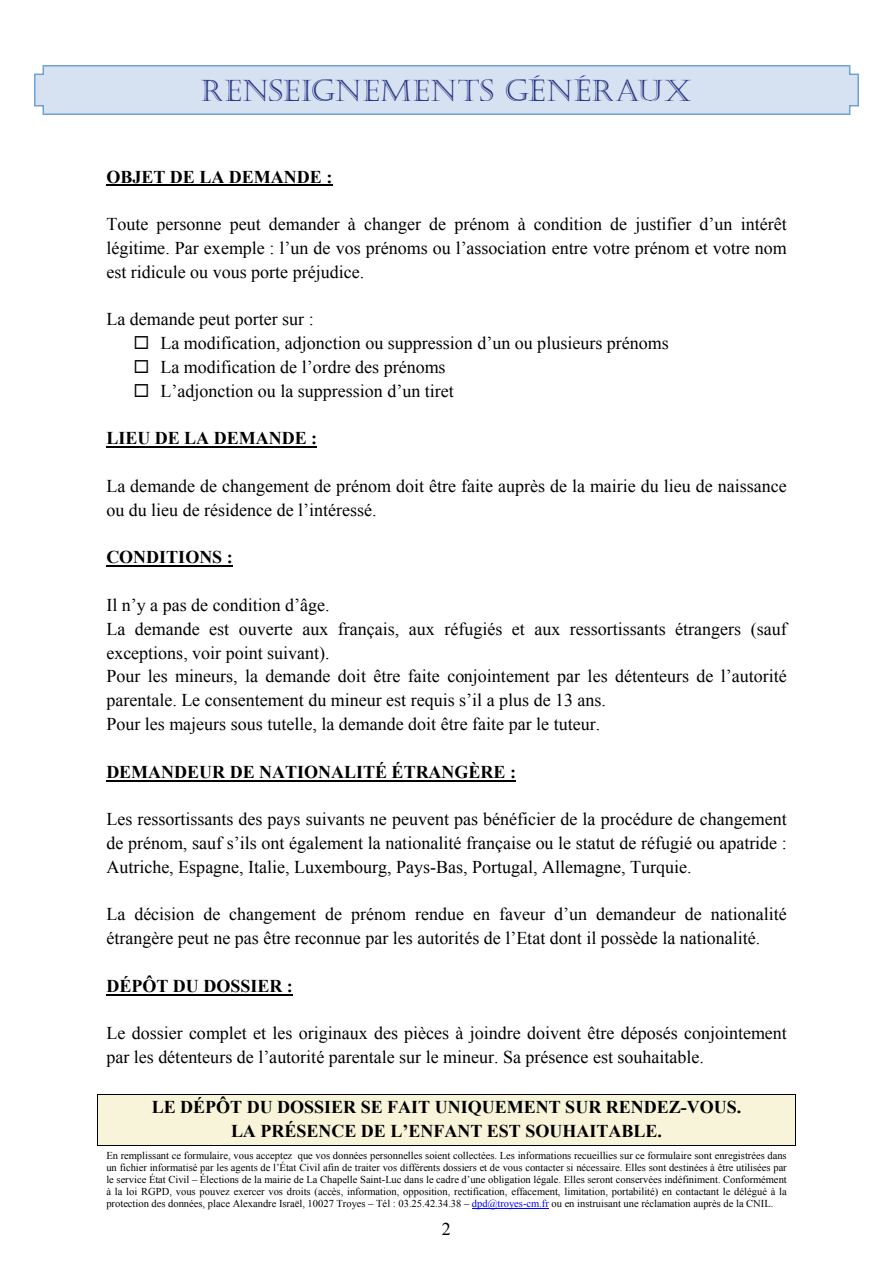
<style>
.page{position:relative;width:893px;height:1263px;background:#fff}
.page>*{position:absolute;margin:0;border:0;box-sizing:border-box;transform-origin:0 0}
.t1{font:30px "Castellar";letter-spacing:.01em;color:#283583}
.t2{font:18px/23.9px "Times New Roman";color:#000}
.t3{font:700 18px/23.9px "Times New Roman";color:#000;text-align:center}
.t4{font:10.5px/12.1px "Times New Roman";letter-spacing:-.005em;color:#000;text-align:justify}
.s1{color:#00f}
</style>
<div class="page">
<hr style="left:472px;top:1208px;width:77px;height:1px;background:#00f">
<hr style="left:106px;top:185px;width:226px;height:1px;background:#000">
<hr style="left:106px;top:446px;width:211px;height:2px;background:#000">
<hr style="left:106px;top:565px;width:127px;height:2px;background:#000">
<hr style="left:106px;top:780px;width:410px;height:1px;background:#000">
<hr style="left:106px;top:994px;width:187px;height:1px;background:#000">
<hr style="left:97px;top:1094px;width:699px;height:1px;background:#000">
<svg style="left:97px;top:1095px;width:1px;height:51px"></svg>
<svg style="left:795px;top:1095px;width:1px;height:51px"></svg>
<svg style="left:34px;top:65px;width:825px;height:50px;background:#cfdeef"></svg>
<div style="left:98px;top:1095px;width:697px;height:51px;background:#f7f4da"></div>
<h1 class="t1" style="left:200px;top:73px;width:492px">RENSEIGNEMENTS GÉNÉRAUX</h1>
<p class="t3" style="left:106px;top:164px;width:228px">OBJET DE LA DEMANDE :</p>
<p class="t2" style="left:106px;top:212px;width:682px;text-align:justify">Toute personne peut demander à changer de prénom à condition de justifier d’un intérêt légitime. Par exemple : l’un de vos prénoms ou l’association entre votre prénom et votre nom est ridicule ou vous porte préjudice.</p>
<p class="t2" style="left:106px;top:307px;width:209px">La demande peut porter sur :</p>
<p class="t2" style="left:133px;top:331px;width:537px">◻ La modification, adjonction ou suppression d’un ou plusieurs prénoms</p>
<p class="t2" style="left:133px;top:355px;width:314px">◻ La modification de l’ordre des prénoms</p>
<p class="t2" style="left:133px;top:378px;width:322px">◻ L’adjonction ou la suppression d’un tiret</p>
<p class="t3" style="left:106px;top:426px;width:212px">LIEU DE LA DEMANDE :</p>
<p class="t2" style="left:106px;top:474px;width:682px">La demande de changement de prénom doit être faite auprès de la mairie du lieu de naissance ou du lieu de résidence de l’intéressé.</p>
<p class="t3" style="left:106px;top:545px;width:128px">CONDITIONS :</p>
<p class="t2" style="left:106px;top:593px;width:682px">Il n’y a pas de condition d’âge.<br>La demande est ouverte aux français, aux réfugiés et aux ressortissants étrangers (sauf exceptions, voir point suivant).<br>Pour les mineurs, la demande doit être faite conjointement par les détenteurs de l’autorité parentale. Le consentement du mineur est requis s’il a plus de 13 ans.<br>Pour les majeurs sous tutelle, la demande doit être faite par le tuteur.</p>
<p class="t3" style="left:106px;top:759px;width:411px">DEMANDEUR DE NATIONALITÉ ÉTRANGÈRE :</p>
<p class="t2" style="left:106px;top:807px;width:682px;text-align:justify">Les ressortissants des pays suivants ne peuvent pas bénéficier de la procédure de changement de prénom, sauf s’ils ont également la nationalité française ou le statut de réfugié ou apatride :<br>Autriche, Espagne, Italie, Luxembourg, Pays-Bas, Portugal, Allemagne, Turquie.</p>
<p class="t2" style="left:106px;top:902px;width:682px">La décision de changement de prénom rendue en faveur d’un demandeur de nationalité étrangère peut ne pas être reconnue par les autorités de l’Etat dont il possède la nationalité.</p>
<p class="t3" style="left:106px;top:973px;width:188px">DÉPÔT DU DOSSIER :</p>
<p class="t2" style="left:106px;top:1021px;width:682px">Le dossier complet et les originaux des pièces à joindre doivent être déposés conjointement par les détenteurs de l’autorité parentale sur le mineur. Sa présence est souhaitable.</p>
<p class="t3" style="left:152px;top:1095px;width:591px">LE DÉPÔT DU DOSSIER SE FAIT UNIQUEMENT SUR RENDEZ-VOUS.<br>LA PRÉSENCE DE L’ENFANT EST SOUHAITABLE.</p>
<p class="t4" style="left:106px;top:1149px;width:682px">En remplissant ce formulaire, vous acceptez que vos données personnelles soient collectées. Les informations recueillies sur ce formulaire sont enregistrées dans un fichier informatisé par les agents de l’État Civil afin de traiter vos différents dossiers et de vous contacter si nécessaire. Elles sont destinées à être utilisées par le service État Civil – Élections de la mairie de La Chapelle Saint-Luc dans le cadre d’une obligation légale. Elles seront conservées indéfiniment. Conformément à la loi RGPD, vous pouvez exercer vos droits (accès, information, opposition, rectification, effacement, limitation, portabilité) en contactant le délégué à la protection des données, place Alexandre Israël, 10027 Troyes – Tél : 03.25.42.34.38 – <span class="s1">dpd@troyes-cm.fr</span> ou en instruisant une réclamation auprès de la CNIL.</p>
<p class="t2" style="left:442px;top:1217px;width:10px">2</p>
</div>
